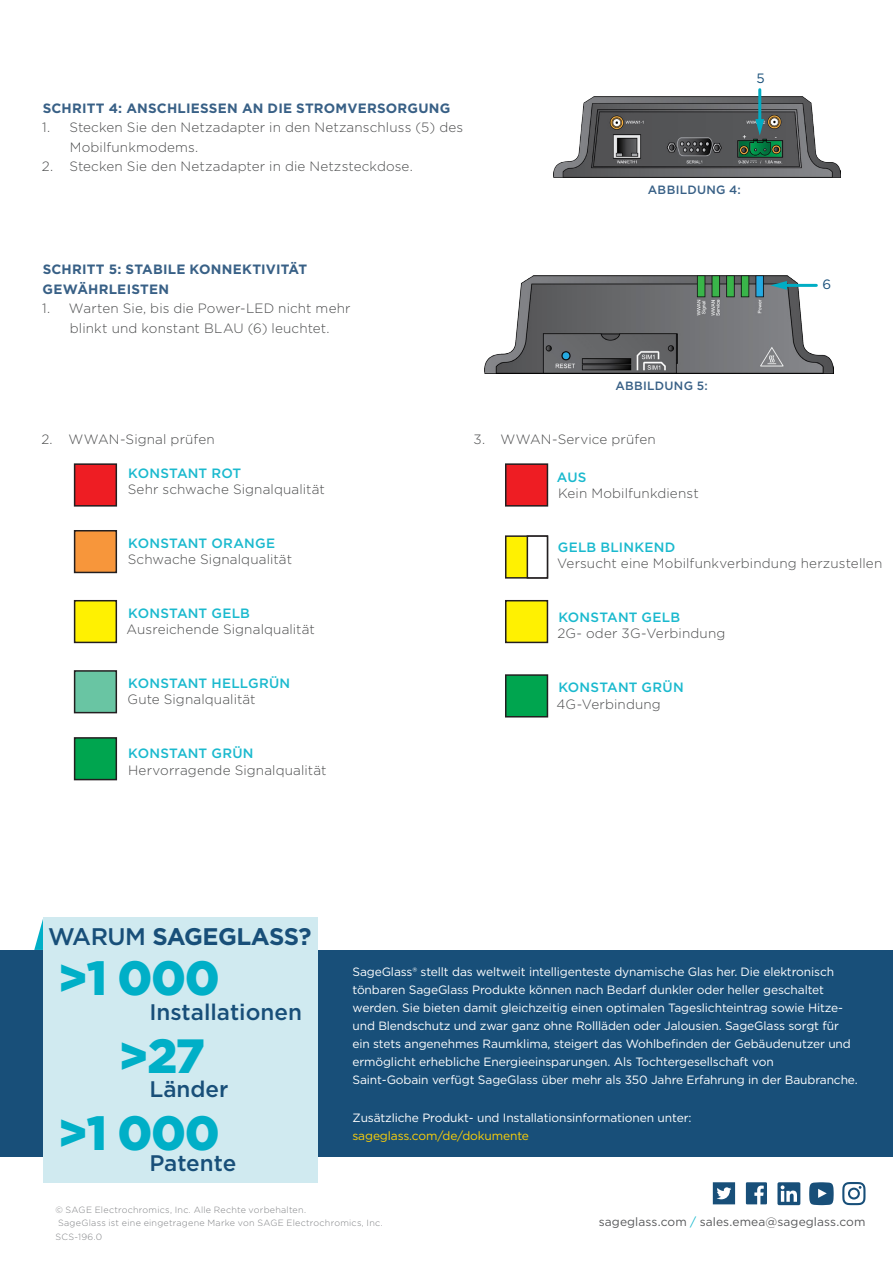
<style>
.page{position:relative;width:893px;height:1263px;background:#fff}
.page>*{position:absolute;margin:0;border:0;box-sizing:border-box;transform-origin:0 0}
.t1{font:900 48px "Gotham";letter-spacing:-.03em;color:#00afc7}
.t2{font:700 24px "Gotham";letter-spacing:-.025em;color:#184f79}
.about_SageGlass{font:500 22.5px "Gotham";color:#184f79}
.Text_page_1{font:300 13.5px/16.2px "Gotham";letter-spacing:.01em;color:#4b4c4d}
.Text_page_1-2{font:700 13.5px/19.5px "Gotham";letter-spacing:.015em;color:#386086}
.Numerical_List_Copy{font:13.5px "Gotham";color:#184f79}
.about_SageGlass-2{font:12px/18px "Gotham";letter-spacing:-.01em;color:#fff}
.Contact_Information{font:12px "Gotham";letter-spacing:.005em;color:#57585a}
.Text_page_1-3{font:500 12px "Gotham";letter-spacing:.025em;color:#386086}
.copyright_info{font:300 9px/13.5px "Gotham";letter-spacing:.025em;color:#808285}
.s1{font-weight:500;color:#1ab9ce}
.s2{font-weight:500}
.s3{color:#fdd007}
.s4{color:#1ab9ce}
</style>
<div class="page">
<img style="left:485px;top:276px;width:348px;height:98px">
<div style="left:75px;top:464px;width:41px;height:42px;background:#ee1d23"></div>
<div style="left:74px;top:463px;width:43px;height:44px;border:2px solid #231f20"></div>
<div style="left:75px;top:531px;width:41px;height:41px;background:#f7963b"></div>
<div style="left:74px;top:530px;width:43px;height:43px;border:2px solid #231f20"></div>
<div style="left:75px;top:601px;width:41px;height:41px;background:#fff101"></div>
<div style="left:74px;top:600px;width:43px;height:43px;border:2px solid #231f20"></div>
<div style="left:75px;top:671px;width:41px;height:42px;background:#69c5a3"></div>
<div style="left:74px;top:670px;width:43px;height:43px;border:2px solid #231f20"></div>
<div style="left:75px;top:738px;width:41px;height:42px;background:#00a54f"></div>
<div style="left:74px;top:737px;width:43px;height:43px;border:2px solid #231f20"></div>
<div style="left:506px;top:464px;width:41px;height:42px;background:#ee1d23"></div>
<div style="left:505px;top:463px;width:43px;height:44px;border:2px solid #231f20"></div>
<div style="left:506px;top:601px;width:41px;height:41px;background:#fff101"></div>
<div style="left:505px;top:600px;width:43px;height:43px;border:2px solid #231f20"></div>
<div style="left:506px;top:536px;width:41px;height:42px;background:#fff101"></div>
<div style="left:505px;top:535px;width:43px;height:44px;border:2px solid #231f20"></div>
<div style="left:527px;top:536px;width:20px;height:42px;background:#fff"></div>
<div style="left:527px;top:535px;width:21px;height:44px;border:2px solid #231f20"></div>
<div style="left:506px;top:675px;width:41px;height:42px;background:#00a54f"></div>
<div style="left:505px;top:674px;width:43px;height:43px;border:2px solid #231f20"></div>
<img style="left:553px;top:96px;width:288px;height:81px">
<hr style="left:758px;top:90px;width:3px;height:31px;background:#00adc4">
<svg style="left:755px;top:119px;width:9px;height:16px"></svg>
<hr style="left:785px;top:284px;width:31px;height:3px;background:#00adc4">
<svg style="left:770px;top:281px;width:17px;height:9px"></svg>
<div style="left:0;top:950px;width:893px;height:207px;background:#184f79"></div>
<svg style="left:34px;top:919px;width:9px;height:31px"></svg>
<svg style="left:777px;top:1182px;width:23px;height:23px"></svg>
<svg style="left:746px;top:1182px;width:21px;height:22px"></svg>
<svg style="left:809px;top:1182px;width:25px;height:23px"></svg>
<svg style="left:842px;top:1182px;width:23px;height:23px"></svg>
<svg style="left:713px;top:1182px;width:22px;height:22px"></svg>
<div style="left:43px;top:918px;width:275px;height:265px;background:#d0eaf0"></div>
<p class="Text_page_1-2" style="left:43px;top:98px;width:409px">SCHRITT 4: ANSCHLIESSEN AN DIE STROMVERSORGUNG</p>
<p class="Text_page_1" style="left:70px;top:117px;width:395px;line-height:19.5px;text-indent:-28px">1. Stecken Sie den Netzadapter in den Netzanschluss (5) des<br>Mobilfunkmodems.</p>
<p class="Text_page_1" style="left:42px;top:158px;width:372px">2. Stecken Sie den Netzadapter in die Netzsteckdose.</p>
<p class="Numerical_List_Copy" style="left:756px;top:69px;width:10px">5</p>
<p class="Text_page_1-3" style="left:648px;top:182px;width:95px">ABBILDUNG 4:</p>
<p class="Text_page_1-2" style="left:43px;top:260px;width:266px">SCHRITT 5: STABILE KONNEKTIVITÄT<br>GEWÄHRLEISTEN</p>
<p class="Text_page_1" style="left:42px;top:299px;width:310px;line-height:19.5px;text-align:center">1. Warten Sie, bis die Power-LED nicht mehr blinkt und konstant BLAU (6) leuchtet.</p>
<p class="Text_page_1" style="left:41px;top:431px;width:175px">2. WWAN-Signal prüfen</p>
<p class="Text_page_1" style="left:128px;top:464px;width:199px"><span class="s1">KONSTANT ROT<br></span>Sehr schwache Signalqualität</p>
<p class="Text_page_1" style="left:128px;top:535px;width:166px"><span class="s1">KONSTANT ORANGE<br></span>Schwache Signalqualität</p>
<p class="Text_page_1" style="left:127px;top:605px;width:190px"><span class="s1">KONSTANT GELB<br></span>Ausreichende Signalqualität</p>
<p class="Text_page_1" style="left:128px;top:675px;width:164px"><span class="s1">KONSTANT HELLGRÜN<br></span>Gute Signalqualität</p>
<p class="Text_page_1" style="left:128px;top:745px;width:200px"><span class="s1">KONSTANT GRÜN<br></span>Hervorragende Signalqualität</p>
<p class="Text_page_1-3" style="left:615px;top:378px;width:94px">ABBILDUNG 5:</p>
<p class="Text_page_1" style="left:473px;top:431px;width:184px">3. WWAN-Service prüfen</p>
<p class="Text_page_1" style="left:557px;top:469px;width:143px"><span class="s1">AUS<br></span>Kein Mobilfunkdienst</p>
<p class="Numerical_List_Copy" style="left:822px;top:276px;width:10px">6</p>
<p class="Text_page_1" style="left:557px;top:539px;width:327px"><span class="s1">GELB BLINKEND<br></span>Versucht eine Mobilfunkverbindung herzustellen</p>
<p class="Text_page_1" style="left:557px;top:609px;width:169px"><span class="s1">KONSTANT GELB<br></span>2G- oder 3G-Verbindung</p>
<p class="Text_page_1" style="left:556px;top:679px;width:129px"><span class="s1">KONSTANT GRÜN<br></span>4G-Verbindung</p>
<p class="t2" style="left:48px;top:921px;width:265px"><span class="s2">WARUM</span> SAGEGLASS?</p>
<p class="t1" style="left:58px;top:945px;width:164px">&gt;1 000</p>
<p class="about_SageGlass" style="left:149px;top:997px;width:154px">Installationen</p>
<p class="t1" style="left:118px;top:1023px;width:89px">&gt;27</p>
<p class="about_SageGlass" style="left:149px;top:1074px;width:81px">Länder</p>
<p class="t1" style="left:58px;top:1100px;width:164px">&gt;1 000</p>
<p class="about_SageGlass" style="left:149px;top:1148px;width:88px">Patente</p>
<p class="about_SageGlass-2" style="left:352px;top:962px;width:507px">SageGlass® stellt das weltweit intelligenteste dynamische Glas her. Die elektronisch tönbaren SageGlass Produkte können nach Bedarf dunkler oder heller geschaltet werden. Sie bieten damit gleichzeitig einen optimalen Tageslichteintrag sowie Hitze&shy;und Blendschutz und zwar ganz ohne Rollläden oder Jalousien. SageGlass sorgt für ein stets angenehmes Raumklima, steigert das Wohlbefinden der Gebäudenutzer und ermöglicht erhebliche Energieeinsparungen. Als Tochtergesellschaft von<br>Saint-Gobain verfügt SageGlass über mehr als 350 Jahre Erfahrung in der Baubranche.</p>
<p class="about_SageGlass-2" style="left:352px;top:1108px;width:340px">Zusätzliche Produkt- und Installationsinformationen unter: <span class="s3">sageglass.com/de/dokumente</span></p>
<p class="copyright_info" style="left:55px;top:1202px;width:329px">© SAGE Electrochromics, Inc. Alle Rechte vorbehalten.<br>SageGlass ist eine eingetragene Marke von SAGE Electrochromics, Inc.<br>SCS-196.0</p>
<p class="Contact_Information" style="left:599px;top:1214px;width:268px">sageglass.com <span class="s4">/</span> sales.emea@sageglass.com</p>
</div>
